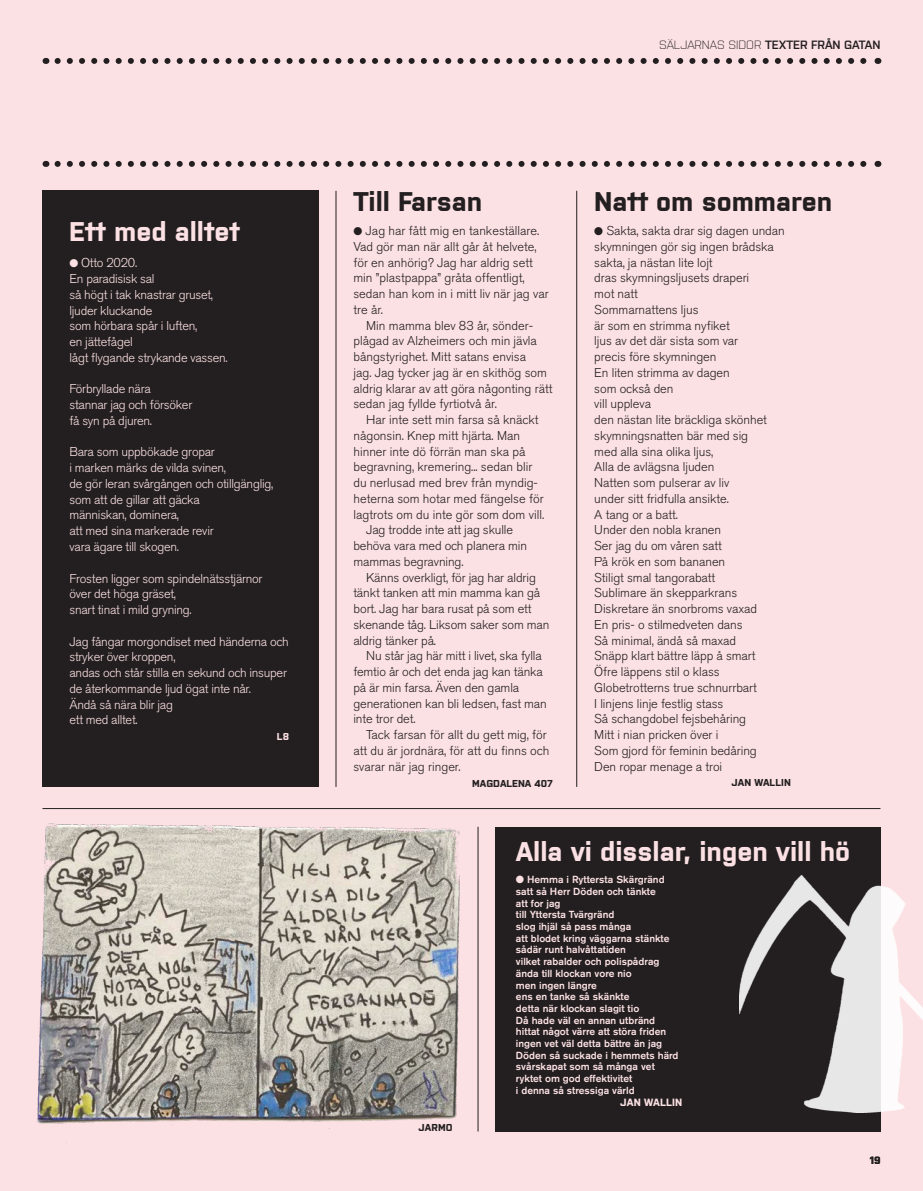
<style>
.page{position:relative;width:923px;height:1191px;background:#fff}
.page>*{position:absolute;margin:0;border:0;box-sizing:border-box;transform-origin:0 0}
.t1{font:700 27px "Purista";color:#fce1e4}
.t2{font:700 27px "Purista";color:#231f20}
.t3{font:300 12.75px/15.8px "Akzidenz Grotesk BE";letter-spacing:-.005em;color:#231f20}
.t4{font:300 12.75px/15.8px "Akzidenz Grotesk BE";letter-spacing:-.02em;color:#fce1e4}
.t5{font:600 12px "Purista";color:#231f20}
.t6{font:700 10.5px "Purista";letter-spacing:.01em;color:#fce1e4}
.t7{font:700 10.5px "Purista";color:#231f20}
.t8{font:500 10.2px/11.7px "Akzidenz Grotesk BE";color:#fce1e4}
.t9{font:700 10.05px "Purista";color:#231f20}
.t10{font:700 10.05px "Purista";color:#fce1e4}
.s1{font-weight:300}
</style>
<div class="page">
<div style="left:0;top:0;width:923px;height:1190px;background:#fce1e4"></div>
<svg style="left:58px;top:58px;width:809px;height:6px"></svg>
<svg style="left:58px;top:161px;width:809px;height:6px"></svg>
<div style="left:43px;top:191px;width:276px;height:596px;background:#231f20"></div>
<div style="left:494px;top:826px;width:386px;height:305px;background:#231f20"></div>
<hr style="left:42px;top:808px;width:838px;height:1px;background:#231f20">
<hr style="left:335px;top:191px;width:1px;height:596px;background:#231f20">
<hr style="left:576px;top:191px;width:1px;height:596px;background:#231f20">
<hr style="left:477px;top:826px;width:1px;height:305px;background:#231f20">
<img style="left:37px;top:821px;width:423px;height:322px">
<img style="left:739px;top:875px;width:184px;height:237px">
<h1 class="t1" style="left:69px;top:212px;width:172px">Ett med alltet</h1>
<p class="t4" style="left:69px;top:255px;width:160px">● Otto 2020.<br>En paradisisk sal<br>så högt i tak knastrar gruset, ljuder kluckande<br>som hörbara spår i luften,<br>en jättefågel<br>lågt flygande strykande vassen.</p>
<p class="t4" style="left:69px;top:381px;width:124px">Förbryllade nära<br>stannar jag och försöker få syn på djuren.</p>
<p class="t4" style="left:69px;top:444px;width:205px">Bara som uppbökade gropar<br>i marken märks de vilda svinen,<br>de gör leran svårgången och otillgänglig, som att de gillar att gäcka<br>människan, dominera,<br>att med sina markerade revir<br>vara ägare till skogen.</p>
<p class="t4" style="left:69px;top:570px;width:195px">Frosten ligger som spindelnätsstjärnor över det höga gräset,<br>snart tinat i mild gryning.</p>
<p class="t4" style="left:69px;top:633px;width:221px">Jag fångar morgondiset med händerna och stryker över kroppen,<br>andas och står stilla en sekund och insuper de återkommande ljud ögat inte når.<br>Ändå så nära blir jag<br>ett med alltet.</p>
<p class="t10" style="left:277px;top:729px;width:14px">L8</p>
<p class="t5" style="left:659px;top:36px;width:223px"><span class="s1">SÄLJARNAS SIDOR</span> TEXTER FRÅN GATAN</p>
<h1 class="t2" style="left:353px;top:181px;width:130px">Till Farsan</h1>
<h1 class="t2" style="left:594px;top:181px;width:240px">Natt om sommaren</h1>
<p class="t3" style="left:353px;top:223px;width:197px">● Jag har fått mig en tankeställare.<br>Vad gör man när allt går åt helvete, för en anhörig? Jag har aldrig sett min ”plastpappa” gråta offentligt, sedan han kom in i mitt liv när jag var tre år.</p>
<p class="t3" style="left:353px;top:317px;width:201px;text-indent:13px">Min mamma blev 83 år, sönder&shy;plågad av Alzheimers och min jävla bångstyrighet. Mitt satans envisa<br>jag. Jag tycker jag är en skithög som aldrig klarar av att göra någonting rätt sedan jag fyllde fyrtiotvå år.</p>
<p class="t3" style="left:366px;top:412px;width:174px">Har inte sett min farsa så knäckt</p>
<p class="t3" style="left:353px;top:428px;width:168px">någonsin. Knep mitt hjärta. Man</p>
<p class="t3" style="left:353px;top:443px;width:173px">hinner inte dö förrän man ska på</p>
<p class="t3" style="left:353px;top:459px;width:180px">begravning, kremering... sedan blir</p>
<p class="t3" style="left:353px;top:475px;width:186px">du nerlusad med brev från myndig-</p>
<p class="t3" style="left:353px;top:491px;width:192px">heterna som hotar med fängelse för</p>
<p class="t3" style="left:353px;top:506px;width:192px">lagtrots om du inte gör som dom vill.</p>
<p class="t3" style="left:366px;top:522px;width:148px">Jag trodde inte att jag skulle</p>
<p class="t3" style="left:353px;top:538px;width:175px">behöva vara med och planera min</p>
<p class="t3" style="left:353px;top:554px;width:112px">mammas begravning.</p>
<p class="t3" style="left:366px;top:569px;width:171px">Känns overkligt, för jag har aldrig</p>
<p class="t3" style="left:353px;top:585px;width:188px">tänkt tanken att min mamma kan gå</p>
<p class="t3" style="left:353px;top:601px;width:180px">bort. Jag har bara rusat på som ett</p>
<p class="t3" style="left:353px;top:617px;width:198px">skenande tåg. Liksom saker som man</p>
<p class="t3" style="left:353px;top:632px;width:84px">aldrig tänker på.</p>
<p class="t3" style="left:366px;top:648px;width:177px">Nu står jag här mitt i livet, ska fylla</p>
<p class="t3" style="left:353px;top:664px;width:191px">femtio år och det enda jag kan tänka</p>
<p class="t3" style="left:353px;top:680px;width:167px">på är min farsa. Även den gamla</p>
<p class="t3" style="left:353px;top:695px;width:195px">generationen kan bli ledsen, fast man</p>
<p class="t3" style="left:353px;top:711px;width:64px">inte tror det.</p>
<p class="t3" style="left:366px;top:727px;width:182px">Tack farsan för allt du gett mig, för</p>
<p class="t3" style="left:353px;top:743px;width:197px">att du är jordnära, för att du finns och</p>
<p class="t3" style="left:353px;top:758px;width:109px">svarar när jag ringer.</p>
<p class="t9" style="left:472px;top:775px;width:82px">MAGDALENA 407</p>
<p class="t3" style="left:594px;top:223px;width:192px">● Sakta, sakta drar sig dagen undan skymningen gör sig ingen brådska sakta, ja nästan lite lojt<br>dras skymningsljusets draperi<br>mot natt<br>Sommarnattens ljus<br>är som en strimma nyfiket<br>ljus av det där sista som var<br>precis före skymningen<br>En liten strimma av dagen<br>som också den<br>vill uppleva<br>den nästan lite bräckliga skönhet skymningsnatten bär med sig<br>med alla sina olika ljus,<br>Alla de avlägsna ljuden<br>Natten som pulserar av liv<br>under sitt fridfulla ansikte.<br>A tang or a batt.<br>Under den nobla kranen<br>Ser jag du om våren satt<br>På krök en som bananen<br>Stiligt smal tangorabatt<br>Sublimare än skepparkrans<br>Diskretare än snorbroms vaxad<br>En pris- o stilmedveten dans<br>Så minimal, ändå så maxad<br>Snäpp klart bättre läpp å smart<br>Öfre läppens stil o klass<br>Globetrotterns true schnurrbart<br>I linjens linje festlig stass<br>Så schangdobel fejsbehåring<br>Mitt i nian pricken över i<br>Som gjord för feminin bedåring<br>Den ropar menage a troi</p>
<p class="t9" style="left:731px;top:774px;width:61px">JAN WALLIN</p>
<h1 class="t1" style="left:516px;top:831px;width:336px">Alla vi disslar, ingen vill hö</h1>
<p class="t9" style="left:418px;top:1120px;width:35px">JARMO</p>
<p class="t8" style="left:516px;top:873px;width:164px">● Hemma i Ryttersta Skärgränd satt så Herr Döden och tänkte<br>att for jag<br>till Yttersta Tvärgränd<br>slog ihjäl så pass många<br>att blodet kring väggarna stänkte sådär runt halvåttatiden<br>vilket rabalder och polispådrag ända till klockan vore nio<br>men ingen längre<br>ens en tanke så skänkte<br>detta när klockan slagit tio<br>Då hade väl en annan utbränd hittat något värre att störa friden ingen vet väl detta bättre än jag<br>Döden så suckade i hemmets härd svårskapat som så många vet ryktet om god effektivitet<br>i denna så stressiga värld</p>
<p class="t6" style="left:620px;top:1094px;width:63px">JAN WALLIN</p>
<p class="t7" style="left:869px;top:1152px;width:12px">19</p>
</div>
